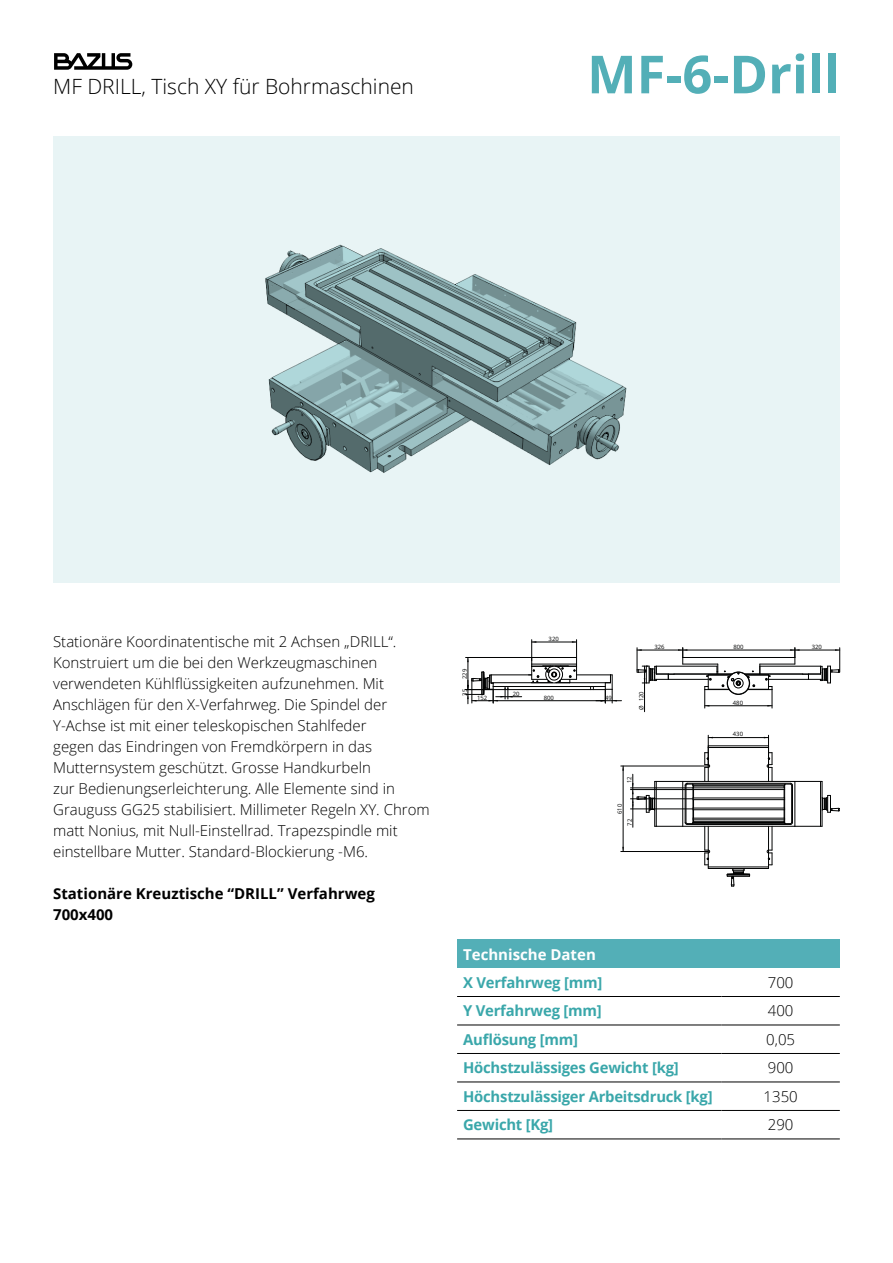
<style>
.page{position:relative;width:893px;height:1263px;background:#fff}
.page>*{position:absolute;margin:0;border:0;box-sizing:border-box;transform-origin:0 0}
.t1{font:700 52.5px "Open Sans";color:#53afb7}
.t2{font:300 21px "Open Sans";color:#000}
.t3{font:300 15px/21px "Open Sans";color:#000}
.t4{font:700 15px "Open Sans";letter-spacing:-.015em;color:#3aa7aa}
.t5{font:700 15px/21px "Open Sans";color:#000}
.t6{font:700 15px "Open Sans";color:#fff}
.t7{font:6px "Open Sans";color:#010202}
</style>
<div class="page">
<svg style="left:54px;top:53px;width:78px;height:17px"></svg>
<img style="left:53px;top:136px;width:787px;height:447px">
<div style="left:457px;top:939px;width:383px;height:29px;background:#53afb7"></div>
<hr style="left:457px;top:996px;width:264px;height:1px;background:#000">
<hr style="left:721px;top:996px;width:119px;height:1px;background:#000">
<hr style="left:457px;top:1024px;width:264px;height:1px;background:#000">
<hr style="left:721px;top:1024px;width:119px;height:1px;background:#000">
<hr style="left:457px;top:1053px;width:264px;height:1px;background:#000">
<hr style="left:721px;top:1053px;width:119px;height:1px;background:#000">
<hr style="left:457px;top:1081px;width:264px;height:1px;background:#000">
<hr style="left:721px;top:1081px;width:119px;height:1px;background:#000">
<hr style="left:457px;top:1110px;width:264px;height:1px;background:#000">
<hr style="left:721px;top:1110px;width:119px;height:1px;background:#000">
<hr style="left:457px;top:1138px;width:264px;height:1px;background:#000">
<hr style="left:721px;top:1138px;width:119px;height:1px;background:#000">
<hr style="left:694px;top:821px;width:90px;height:1px;background:#010202">
<hr style="left:694px;top:786px;width:90px;height:1px;background:#010202">
<hr style="left:693px;top:798px;width:91px;height:1px;background:#010202">
<hr style="left:692px;top:784px;width:93px;height:1px;background:#010202">
<hr style="left:693px;top:788px;width:91px;height:1px;background:#010202">
<hr style="left:693px;top:809px;width:91px;height:1px;background:#010202">
<hr style="left:693px;top:818px;width:91px;height:1px;background:#010202">
<hr style="left:693px;top:819px;width:91px;height:1px;background:#010202">
<hr style="left:683px;top:826px;width:112px;height:1px;background:#010202">
<hr style="left:687px;top:824px;width:103px;height:1px;background:#010202">
<hr style="left:687px;top:783px;width:103px;height:1px;background:#010202">
<hr style="left:683px;top:781px;width:112px;height:1px;background:#010202">
<hr style="left:693px;top:789px;width:91px;height:1px;background:#010202">
<hr style="left:693px;top:799px;width:91px;height:1px;background:#010202">
<hr style="left:693px;top:808px;width:91px;height:1px;background:#010202">
<hr style="left:693px;top:822px;width:92px;height:1px;background:#010202">
<hr style="left:692px;top:823px;width:93px;height:1px;background:#010202">
<hr style="left:693px;top:785px;width:92px;height:1px;background:#010202">
<hr style="left:708px;top:867px;width:60px;height:1px;background:#010202">
<svg style="left:727px;top:869px;width:23px;height:18px"></svg>
<hr style="left:708px;top:747px;width:60px;height:1px;background:#010202">
<svg style="left:704px;top:746px;width:6px;height:35px"></svg>
<svg style="left:767px;top:746px;width:6px;height:35px"></svg>
<hr style="left:708px;top:745px;width:60px;height:1px;background:#010202">
<hr style="left:708px;top:868px;width:60px;height:1px;background:#010202">
<svg style="left:767px;top:826px;width:6px;height:42px"></svg>
<svg style="left:704px;top:826px;width:6px;height:42px"></svg>
<svg style="left:783px;top:781px;width:57px;height:46px"></svg>
<hr style="left:708px;top:735px;width:1px;height:31px;background:#010202">
<hr style="left:768px;top:735px;width:1px;height:31px;background:#010202">
<hr style="left:708px;top:737px;width:60px;height:1px;background:#010202">
<hr style="left:630px;top:789px;width:63px;height:1px;background:#010202">
<hr style="left:630px;top:788px;width:63px;height:1px;background:#010202">
<hr style="left:630px;top:798px;width:63px;height:1px;background:#010202">
<hr style="left:630px;top:809px;width:63px;height:1px;background:#010202">
<svg style="left:632px;top:774px;width:62px;height:53px"></svg>
<hr style="left:621px;top:766px;width:87px;height:1px;background:#010202">
<hr style="left:621px;top:851px;width:87px;height:1px;background:#010202">
<hr style="left:623px;top:766px;width:1px;height:85px;background:#010202">
<hr style="left:760px;top:664px;width:35px;height:1px;background:#010202">
<hr style="left:683px;top:664px;width:35px;height:1px;background:#010202">
<hr style="left:683px;top:657px;width:112px;height:1px;background:#010202">
<hr style="left:668px;top:679px;width:40px;height:1px;background:#010202">
<hr style="left:768px;top:679px;width:40px;height:1px;background:#010202">
<hr style="left:760px;top:666px;width:60px;height:1px;background:#010202">
<hr style="left:760px;top:674px;width:60px;height:1px;background:#010202">
<hr style="left:656px;top:666px;width:61px;height:1px;background:#010202">
<hr style="left:656px;top:674px;width:61px;height:1px;background:#010202">
<svg style="left:704px;top:664px;width:69px;height:44px"></svg>
<hr style="left:705px;top:705px;width:67px;height:1px;background:#010202">
<hr style="left:683px;top:650px;width:112px;height:1px;background:#010202">
<svg style="left:790px;top:648px;width:50px;height:36px"></svg>
<hr style="left:795px;top:650px;width:45px;height:1px;background:#010202">
<svg style="left:637px;top:648px;width:50px;height:36px"></svg>
<hr style="left:644px;top:666px;width:1px;height:46px;background:#010202">
<hr style="left:508px;top:689px;width:83px;height:1px;background:#010202">
<hr style="left:508px;top:686px;width:83px;height:1px;background:#010202">
<hr style="left:491px;top:675px;width:41px;height:1px;background:#010202">
<hr style="left:491px;top:682px;width:41px;height:1px;background:#010202">
<hr style="left:577px;top:675px;width:33px;height:1px;background:#010202">
<hr style="left:570px;top:682px;width:40px;height:1px;background:#010202">
<svg style="left:528px;top:640px;width:49px;height:43px"></svg>
<hr style="left:532px;top:642px;width:45px;height:1px;background:#010202">
<svg style="left:590px;top:675px;width:31px;height:28px"></svg>
<hr style="left:493px;top:700px;width:112px;height:1px;background:#010202">
<svg style="left:466px;top:672px;width:56px;height:32px"></svg>
<hr style="left:466px;top:657px;width:88px;height:1px;background:#010202">
<hr style="left:468px;top:657px;width:1px;height:33px;background:#010202">
<h2 class="t2" style="left:53px;top:72px;width:362px">MF DRILL, Tisch XY für Bohrmaschinen</h2>
<h1 class="t1" style="left:587px;top:37px;width:254px">MF-6-Drill</h1>
<p class="t3" style="left:53px;top:631px;width:378px">Stationäre Koordinatentische mit 2 Achsen „DRILL“.<br>Konstruiert um die bei den Werkzeugmaschinen verwendeten Kühlflüssigkeiten aufzunehmen. Mit Anschlägen für den X-Verfahrweg. Die Spindel der Y-Achse ist mit einer teleskopischen Stahlfeder<br>gegen das Eindringen von Fremdkörpern in das Mutternsystem geschützt. Grosse Handkurbeln<br>zur Bedienungserleichterung. Alle Elemente sind in Grauguss GG25 stabilisiert. Millimeter Regeln XY. Chrom matt Nonius, mit Null-Einstellrad. Trapezspindle mit einstellbare Mutter. Standard-Blockierung -M6.</p>
<p class="t5" style="left:53px;top:883px;width:323px">Stationäre Kreuztische “DRILL” Verfahrweg<br>700x400</p>
<p class="t7" style="left:460px;top:679px;width:12px;rotate:-90deg">229</p>
<p class="t7" style="left:549px;top:634px;width:12px">320</p>
<p class="t7" style="left:460px;top:696px;width:8px;rotate:-90deg">35</p>
<p class="t7" style="left:513px;top:689px;width:8px">20</p>
<p class="t7" style="left:477px;top:693px;width:12px">152</p>
<p class="t7" style="left:544px;top:693px;width:12px">800</p>
<p class="t7" style="left:605px;top:693px;width:8px">49</p>
<p class="t7" style="left:654px;top:643px;width:12px">326</p>
<p class="t7" style="left:733px;top:643px;width:12px">800</p>
<p class="t7" style="left:812px;top:643px;width:12px">320</p>
<p class="t7" style="left:637px;top:701px;width:12px;rotate:-90deg">120</p>
<p class="t7" style="left:637px;top:710px;width:6px;rotate:-90deg">Ø</p>
<p class="t7" style="left:733px;top:698px;width:12px">480</p>
<p class="t7" style="left:733px;top:730px;width:12px">430</p>
<p class="t7" style="left:625px;top:783px;width:8px;rotate:-90deg">12</p>
<p class="t7" style="left:625px;top:826px;width:8px;rotate:-90deg">72</p>
<p class="t7" style="left:616px;top:814px;width:12px;rotate:-90deg">610</p>
<p class="t6" style="left:463px;top:943px;width:134px">Technische Daten</p>
<p class="t4" style="left:463px;top:972px;width:141px">X Verfahrweg [mm]</p>
<p class="t3" style="left:768px;top:972px;width:27px">700</p>
<p class="t4" style="left:463px;top:1000px;width:140px">Y Verfahrweg [mm]</p>
<p class="t3" style="left:768px;top:1000px;width:27px">400</p>
<p class="t4" style="left:463px;top:1029px;width:116px">Auflösung [mm]</p>
<p class="t3" style="left:766px;top:1028px;width:30px">0,05</p>
<p class="t4" style="left:463px;top:1057px;width:217px">Höchstzulässiges Gewicht [kg]</p>
<p class="t3" style="left:768px;top:1057px;width:27px">900</p>
<p class="t4" style="left:463px;top:1086px;width:251px">Höchstzulässiger Arbeitsdruck [kg]</p>
<p class="t3" style="left:763px;top:1085px;width:36px">1350</p>
<p class="t4" style="left:463px;top:1114px;width:92px">Gewicht [Kg]</p>
<p class="t3" style="left:768px;top:1114px;width:27px">290</p>
</div>
